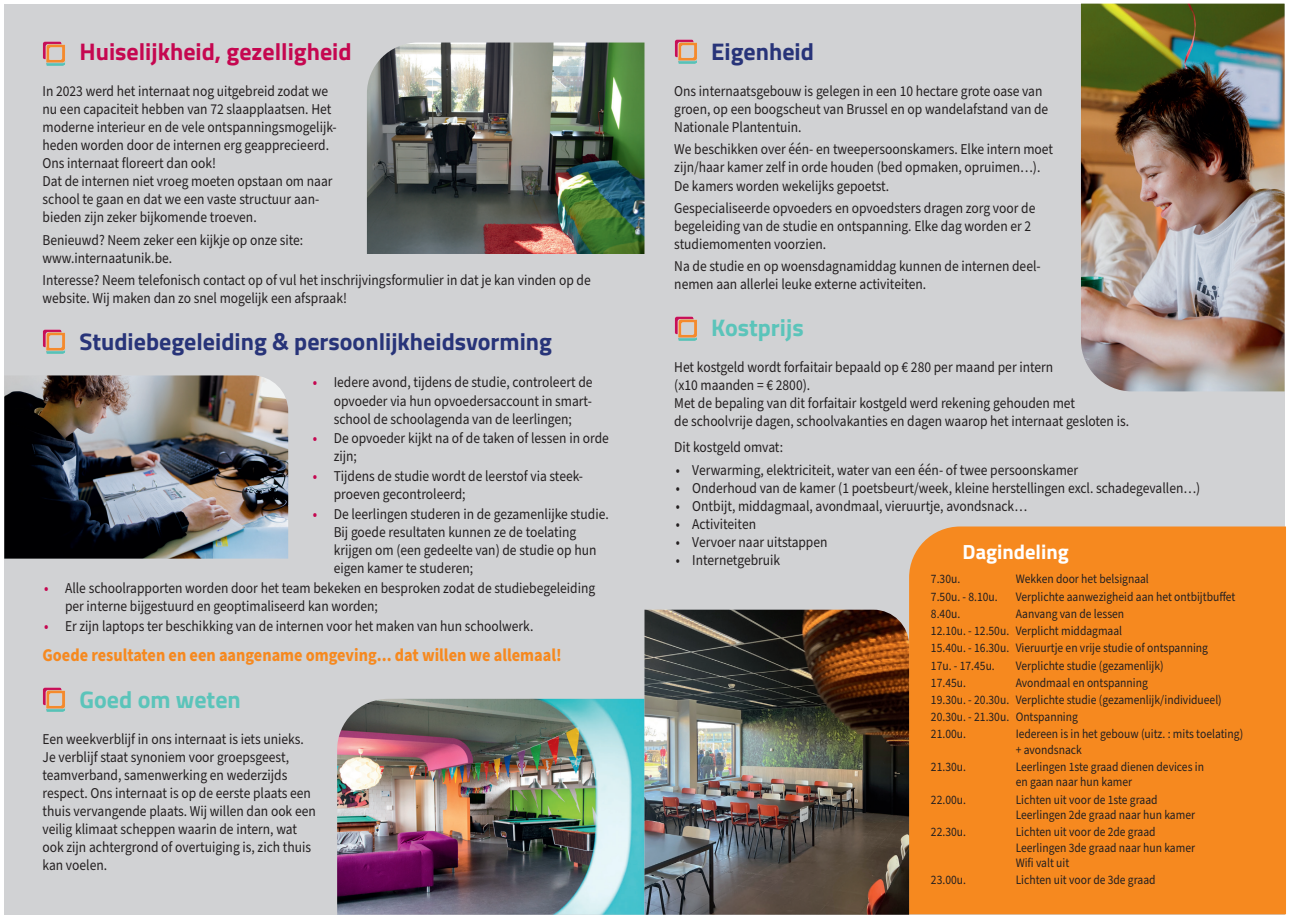
<style>
.page{position:relative;width:1289px;height:919px;background:#fff}
.page>*{position:absolute;margin:0;border:0;box-sizing:border-box;transform-origin:0 0}
.t1{font:700 24px "Titillium Web";color:#283479}
.t2{font:700 24px "Titillium Web";color:#c50750}
.t3{font:700 24px "Titillium Web";color:#5bc4ba}
.t4{font:700 20.55px "Titillium Web";color:#fff}
.t5{font:700 18px "Source Sans Pro";color:#f6891f;scale:.9 1}
.t6{font:15px/18px "Source Sans Pro";color:#231f20;scale:.9 1}
.t7{font:12.9px/17.2px "Source Sans Pro";color:#231f20;scale:.9 1}
.s1{font-weight:600;color:#c50750}
</style>
<div class="page">
<div style="left:4px;top:4px;width:1280px;height:910px;background:#d1d2d4"></div>
<div style="left:909px;top:526px;width:376px;height:388px;background:#f6891f"></div>
<img style="left:4px;top:375px;width:284px;height:183px">
<img style="left:367px;top:43px;width:277px;height:211px">
<img style="left:337px;top:698px;width:307px;height:216px">
<img style="left:1081px;top:4px;width:203px;height:387px">
<img style="left:644px;top:609px;width:265px;height:305px">
<img style="left:42px;top:41px;width:23px;height:25px">
<img style="left:42px;top:329px;width:23px;height:25px">
<img style="left:674px;top:39px;width:23px;height:25px">
<img style="left:674px;top:316px;width:23px;height:25px">
<img style="left:42px;top:687px;width:23px;height:25px">
<h1 class="t2" style="left:79px;top:33px;width:274px">Huiselijkheid, gezelligheid</h1>
<p class="t6" style="left:43px;top:83px;width:328px">In 2023 werd het internaat nog uitgebreid zodat we nu een capaciteit hebben van 72 slaapplaatsen. Het moderne interieur en de vele ontspanningsmogelijk&shy;heden worden door de internen erg geapprecieerd.<br>Ons internaat floreert dan ook!<br>Dat de internen niet vroeg moeten opstaan om naar school te gaan en dat we een vaste structuur aan&shy;bieden zijn zeker bijkomende troeven.</p>
<p class="t6" style="left:43px;top:231px;width:291px">Benieuwd? Neem zeker een kijkje op onze site: www.internaatunik.be.</p>
<p class="t6" style="left:43px;top:271px;width:610px">Interesse? Neem telefonisch contact op of vul het inschrijvingsformulier in dat je kan vinden op de website. Wij maken dan zo snel mogelijk een afspraak!</p>
<h1 class="t1" style="left:79px;top:323px;width:474px">Studiebegeleiding &amp; persoonlijkheidsvorming</h1>
<p class="t6" style="left:334px;top:374px;width:289px;text-align:justify;text-indent:-21px"><span class="s1">•</span> Iedere avond, tijdens de studie, controleert de opvoeder via hun opvoedersaccount in smart&shy;school de schoolagenda van de leerlingen;</p>
<p class="t6" style="left:334px;top:430px;width:307px;text-indent:-21px"><span class="s1">•</span> De opvoeder kijkt na of de taken of lessen in orde zijn;</p>
<p class="t6" style="left:334px;top:467px;width:278px;text-indent:-21px"><span class="s1">•</span> Tijdens de studie wordt de leerstof via steek&shy;proeven gecontroleerd;</p>
<p class="t6" style="left:334px;top:505px;width:307px;text-indent:-21px"><span class="s1">•</span> De leerlingen studeren in de gezamenlijke studie.<br>Bij goede resultaten kunnen ze de toelating krijgen om (een gedeelte van) de studie op hun eigen kamer te studeren;</p>
<p class="t6" style="left:65px;top:579px;width:590px;text-indent:-21px"><span class="s1">•</span> Alle schoolrapporten worden door het team bekeken en besproken zodat de studiebegeleiding per interne bijgestuurd en geoptimaliseerd kan worden;</p>
<p class="t6" style="left:44px;top:617px;width:545px"><span class="s1">•</span> Er zijn laptops ter beschikking van de internen voor het maken van hun schoolwerk.</p>
<p class="t5" style="left:43px;top:642px;width:578px">Goede resultaten en een aangename omgeving... dat willen we allemaal!</p>
<h1 class="t3" style="left:79px;top:680px;width:163px">Goed om weten</h1>
<p class="t6" style="left:43px;top:730px;width:305px">Een weekverblijf in ons internaat is iets unieks.<br>Je verblijf staat synoniem voor groepsgeest, teamverband, samenwerking en wederzijds respect. Ons internaat is op de eerste plaats een thuis vervangende plaats. Wij willen dan ook een veilig klimaat scheppen waarin de intern, wat ook zijn achtergrond of overtuiging is, zich thuis kan voelen.</p>
<h1 class="t1" style="left:711px;top:33px;width:104px">Eigenheid</h1>
<p class="t6" style="left:674px;top:83px;width:417px">Ons internaatsgebouw is gelegen in een 10 hectare grote oase van groen, op een boogscheut van Brussel en op wandelafstand van de<br>Nationale Plantentuin.</p>
<p class="t6" style="left:674px;top:141px;width:422px">We beschikken over één- en tweepersoonskamers. Elke intern moet zijn/haar kamer zelf in orde houden (bed opmaken, opruimen…).<br>De kamers worden wekelijks gepoetst.</p>
<p class="t6" style="left:674px;top:199px;width:403px">Gespecialiseerde opvoeders en opvoedsters dragen zorg voor de begeleiding van de studie en ontspanning. Elke dag worden er 2 studiemomenten voorzien.</p>
<p class="t6" style="left:674px;top:257px;width:408px">Na de studie en op woensdagnamiddag kunnen de internen deel&shy;nemen aan allerlei leuke externe activiteiten.</p>
<h1 class="t3" style="left:711px;top:309px;width:94px">Kostprijs</h1>
<p class="t6" style="left:674px;top:358px;width:507px">Het kostgeld wordt forfaitair bepaald op € 280 per maand per intern<br>(x10 maanden = € 2800).<br>Met de bepaling van dit forfaitair kostgeld werd rekening gehouden met<br>de schoolvrije dagen, schoolvakanties en dagen waarop het internaat gesloten is.</p>
<p class="t6" style="left:674px;top:439px;width:122px">Dit kostgeld omvat:</p>
<p class="t6" style="left:675px;top:461px;width:449px">• Verwarming, elektriciteit, water van een één- of twee persoonskamer</p>
<p class="t6" style="left:675px;top:479px;width:584px">• Onderhoud van de kamer (1 poetsbeurt/week, kleine herstellingen excl. schadegevallen…)</p>
<p class="t6" style="left:675px;top:497px;width:392px">• Ontbijt, middagmaal, avondmaal, vieruurtje, avondsnack…</p>
<p class="t6" style="left:675px;top:515px;width:91px">• Activiteiten</p>
<p class="t6" style="left:675px;top:533px;width:170px">• Vervoer naar uitstappen</p>
<p class="t6" style="left:675px;top:551px;width:118px">• Internetgebruik</p>
<h2 class="t4" style="left:962px;top:536px;width:108px">Dagindeling</h2>
<p class="t7" style="left:931px;top:571px;width:34px">7.30u.</p>
<p class="t7" style="left:1015px;top:571px;width:149px">Wekken door het belsignaal</p>
<p class="t7" style="left:931px;top:588px;width:76px">7.50u. - 8.10u.</p>
<p class="t7" style="left:1015px;top:588px;width:246px">Verplichte aanwezigheid aan het ontbijtbuffet</p>
<p class="t7" style="left:931px;top:605px;width:34px">8.40u.</p>
<p class="t7" style="left:931px;top:605px;width:309px;text-indent:85px">Aanvang van de lessen<br>12.10u. - 12.50u. Verplicht middagmaal<br>15.40u. - 16.30u. Vieruurtje en vrije studie of ontspanning 17u. - 17.45u.</p>
<p class="t7" style="left:1015px;top:657px;width:166px">Verplichte studie (gezamenlijk)</p>
<p class="t7" style="left:931px;top:674px;width:324px;text-indent:85px">Avondmaal en ontspanning<br>19.30u. - 20.30u. Verplichte studie (gezamenlijk/individueel)<br>20.30u. - 21.30u. Ontspanning<br>21.00u.</p>
<p class="t7" style="left:931px;top:674px;width:40px">17.45u.</p>
<p class="t7" style="left:1015px;top:726px;width:254px;line-height:15.5px">Iedereen is in het gebouw (uitz. : mits toelating) + avondsnack</p>
<p class="t7" style="left:931px;top:758px;width:40px">21.30u.</p>
<p class="t7" style="left:1015px;top:759px;width:211px;line-height:15.5px">Leerlingen 1ste graad dienen devices in en gaan naar hun kamer</p>
<p class="t7" style="left:931px;top:791px;width:40px">22.00u.</p>
<p class="t7" style="left:1015px;top:792px;width:201px;line-height:15.5px">Lichten uit voor de 1ste graad<br>Leerlingen 2de graad naar hun kamer</p>
<p class="t7" style="left:931px;top:823px;width:40px">22.30u.</p>
<p class="t7" style="left:1015px;top:824px;width:201px;line-height:15.5px">Lichten uit voor de 2de graad<br>Leerlingen 3de graad naar hun kamer<br>Wifi valt uit</p>
<p class="t7" style="left:931px;top:871px;width:40px">23.00u.</p>
<p class="t7" style="left:1015px;top:871px;width:157px">Lichten uit voor de 3de graad</p>
</div>
